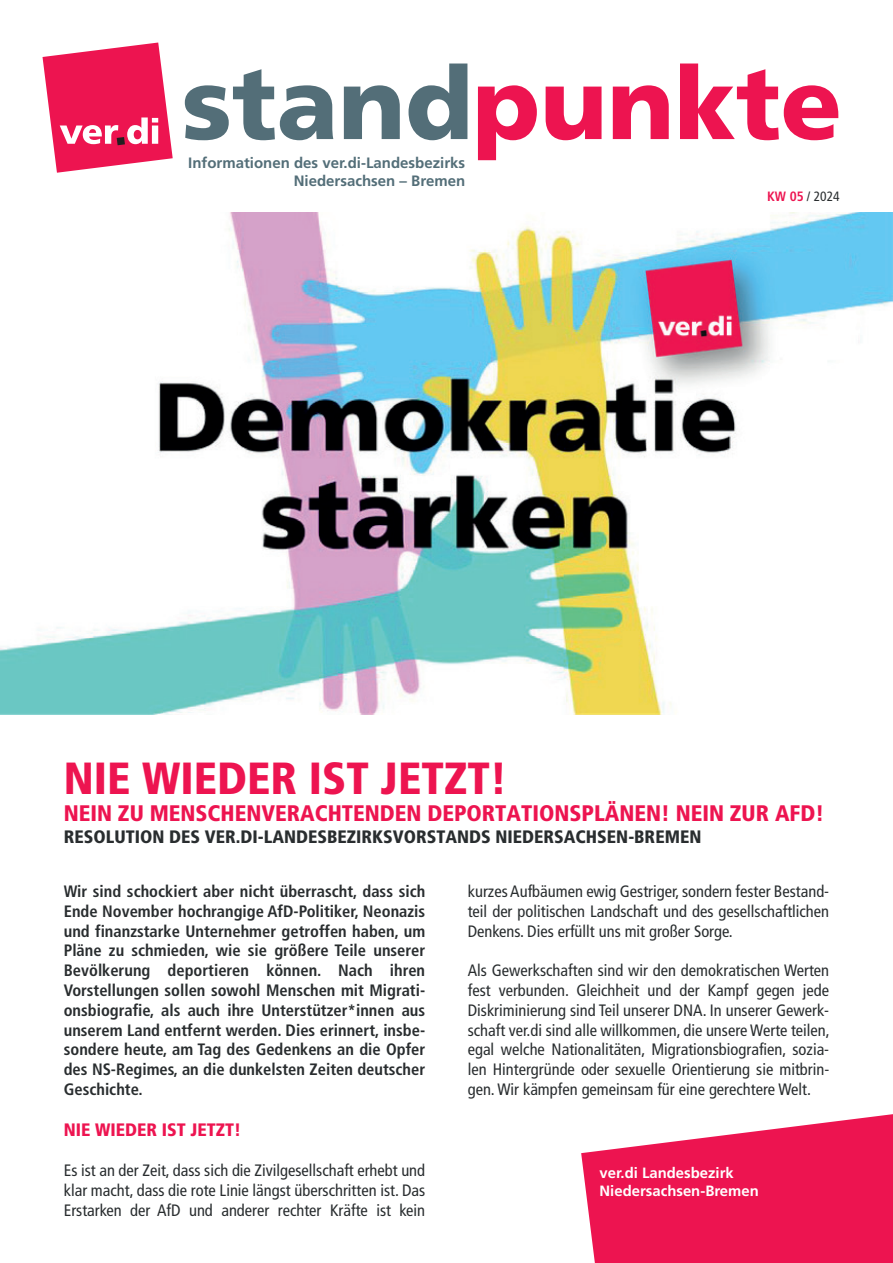
<style>
.page{position:relative;width:893px;height:1263px;background:#fff}
.page>*{position:absolute;margin:0;border:0;box-sizing:border-box;transform-origin:0 0}
.t1{font:900 100.65px "Frutiger LT Pro";color:#ed1450}
.t2{font:900 condensed 45px "Frutiger LT Pro";color:#ed1450}
.t3{font:900 condensed 22.5px "Frutiger LT Pro";color:#ed1450}
.t4{font:900 condensed 18px "Frutiger LT Pro";color:#292d2f}
.t5{font:900 condensed 18px "Frutiger LT Pro";color:#ed1450}
.t6{font:condensed 16.5px/19.8px "Frutiger LT Pro";color:#292d2f;text-align:justify}
.t7{font:700 condensed 16.5px/19.8px "Frutiger LT Pro";color:#292d2f;text-align:justify}
.t8{font:700 15px/18px "Frutiger LT Pro";color:#536e78;text-align:right}
.t9{font:700 14.85px/17.9px "Frutiger LT Pro";color:#fff}
.t10{font:condensed 13.5px "Frutiger LT Pro";color:#292d2f}
.s1{color:#536e78}
.s2{font-weight:700;color:#ed1450}
</style>
<div class="page">
<img style="left:0;top:213px;width:893px;height:501px">
<svg style="left:581px;top:1114px;width:312px;height:149px;fill:#ed1450"></svg>
<svg style="left:43px;top:43px;width:130px;height:130px"></svg>
<h1 class="t1" style="left:182px;top:43px;width:662px"><span class="s1">stand</span>punkte</h1>
<p class="t8" style="left:188px;top:154px;width:279px">Informationen des ver.di-Landesbezirks<br>Niedersachsen – Bremen</p>
<p class="t10" style="left:767px;top:188px;width:74px"><span class="s2">KW 05</span> / 2024</p>
<h2 class="t2" style="left:64px;top:752px;width:445px">NIE WIEDER IST JETZT!</h2>
<h3 class="t3" style="left:64px;top:800px;width:762px">NEIN ZU MENSCHENVERACHTENDEN DEPORTATIONSPLÄNEN! NEIN ZUR AFD!</h3>
<p class="t4" style="left:64px;top:826px;width:639px">RESOLUTION DES VER.DI-LANDESBEZIRKSVORSTANDS NIEDERSACHSEN-BREMEN</p>
<p class="t7" style="left:64px;top:881px;width:363px">Wir sind schockiert aber nicht überrascht, dass sich Ende November hochrangige AfD-Politiker, Neonazis und finanzstarke Unternehmer getroffen haben, um Pläne zu schmieden, wie sie größere Teile unserer Bevölkerung deportieren können. Nach ihren Vorstellungen sollen sowohl Menschen mit Migrati&shy;onsbiografie, als auch ihre Unterstützer*innen aus unserem Land entfernt werden. Dies erinnert, insbe&shy;sondere heute, am Tag des Gedenkens an die Opfer des NS-Regimes, an die dunkelsten Zeiten deutscher Geschichte.</p>
<p class="t5" style="left:64px;top:1119px;width:179px">NIE WIEDER IST JETZT!</p>
<p class="t6" style="left:64px;top:1160px;width:363px">Es ist an der Zeit, dass sich die Zivilgesellschaft erhebt und klar macht, dass die rote Linie längst überschritten ist. Das Erstarken der AfD und anderer rechter Kräfte ist kein</p>
<p class="t6" style="left:468px;top:881px;width:363px">kurzes Aufbäumen ewig Gestriger, sondern fester Bestand&shy;teil der politischen Landschaft und des gesellschaftlichen Denkens. Dies erfüllt uns mit großer Sorge.</p>
<p class="t6" style="left:468px;top:960px;width:364px">Als Gewerkschaften sind wir den demokratischen Werten fest verbunden. Gleichheit und der Kampf gegen jede Diskriminierung sind Teil unserer DNA. In unserer Gewerk&shy;schaft ver.di sind alle willkommen, die unsere Werte teilen, egal welche Nationalitäten, Migrationsbiografien, sozia&shy;len Hintergründe oder sexuelle Orientierung sie mitbrin&shy;gen. Wir kämpfen gemeinsam für eine gerechtere Welt.</p>
<p class="t9" style="left:600px;top:1164px;width:161px">ver.di Landesbezirk<br>Niedersachsen-Bremen</p>
</div>
